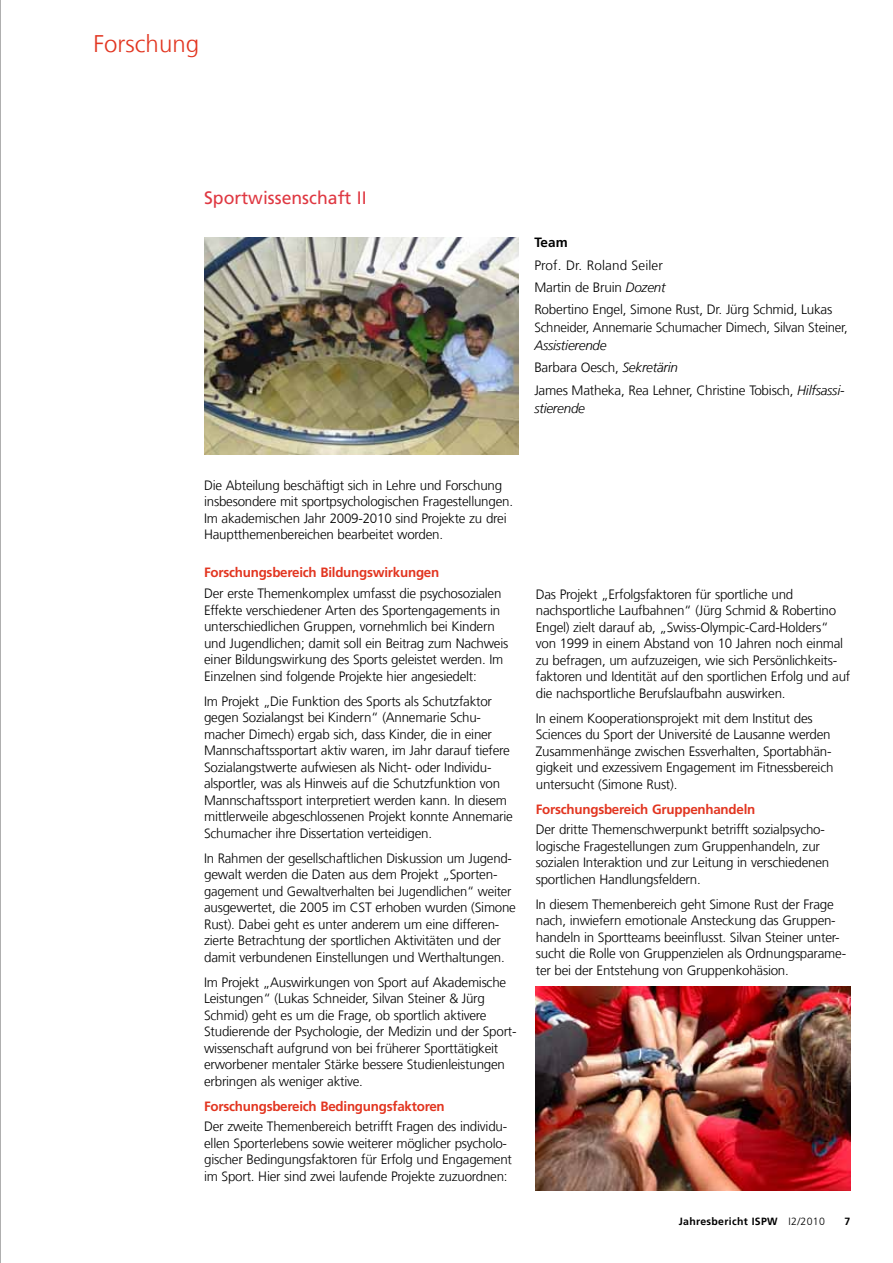
<style>
.page{position:relative;width:893px;height:1263px;background:#fff}
.page>*{position:absolute;margin:0;border:0;box-sizing:border-box;transform-origin:0 0}
.t1{font:300 24px "Frutiger LT Com";color:#e23520}
.t2{font:18px "Frutiger LT Com";color:#df3842}
.t3{font:300 13.5px/16.5px "Frutiger LT Com";letter-spacing:-.015em;color:#000}
.t4{font:700 13.5px "Frutiger LT Com";letter-spacing:-.015em;color:#e23520}
.t5{font:italic 300 13.5px "Frutiger LT Com";letter-spacing:-.015em;color:#000}
.t6{font:700 13.5px "Frutiger LT Com";color:#000}
.t7{font:700 10.5px "Frutiger LT Com";letter-spacing:.03em;color:#000}
.s1{font-style:italic}
.s2{font-weight:300}
</style>
<div class="page">
<hr style="left:0;top:0;width:1px;height:1263px;background:#959595">
<img style="left:204px;top:237px;width:315px;height:217px">
<img style="left:536px;top:986px;width:314px;height:205px">
<h1 class="t1" style="left:94px;top:30px;width:107px">Forschung</h1>
<h2 class="t2" style="left:204px;top:187px;width:164px">Sportwissenschaft II</h2>
<p class="t6" style="left:534px;top:235px;width:35px">Team</p>
<p class="t3" style="left:534px;top:254px;width:300px;line-height:22.2px">Prof. Dr. Roland Seiler<br>Martin de Bruin <span class="s1">Dozent<br></span>Robertino Engel, Simone Rust, Dr. Jürg Schmid, Lukas</p>
<p class="t3" style="left:534px;top:319px;width:315px">Schneider, Annemarie Schumacher Dimech, Silvan Steiner,</p>
<p class="t3" style="left:534px;top:334px;width:312px;line-height:22.2px"><span class="s1">Assistierende<br></span>Barbara Oesch, <span class="s1">Sekretärin<br></span>James Matheka, Rea Lehner, Christine Tobisch, <span class="s1">Hilfsassi-</span></p>
<p class="t5" style="left:534px;top:400px;width:52px">stierende</p>
<p class="t3" style="left:204px;top:477px;width:310px">Die Abteilung beschäftigt sich in Lehre und Forschung insbesondere mit sportpsychologischen Fragestellungen.<br>Im akademischen Jahr 2009-2010 sind Projekte zu drei Hauptthemenbereichen bearbeitet worden.</p>
<p class="t4" style="left:204px;top:565px;width:237px">Forschungsbereich Bildungswirkungen</p>
<p class="t3" style="left:204px;top:585px;width:306px">Der erste Themenkomplex umfasst die psychosozialen Effekte verschiedener Arten des Sportengagements in unterschiedlichen Gruppen, vornehmlich bei Kindern und Jugendlichen; damit soll ein Beitrag zum Nachweis einer Bildungswirkung des Sports geleistet werden. Im Einzelnen sind folgende Projekte hier angesiedelt:</p>
<p class="t3" style="left:204px;top:693px;width:310px">Im Projekt „Die Funktion des Sports als Schutzfaktor gegen Sozialangst bei Kindern“ (Annemarie Schu&shy;macher Dimech) ergab sich, dass Kinder, die in einer Mannschaftssportart aktiv waren, im Jahr darauf tiefere Sozialangstwerte aufwiesen als Nicht- oder Individu&shy;alsportler, was als Hinweis auf die Schutzfunktion von Mannschaftssport interpretiert werden kann. In diesem mittlerweile abgeschlossenen Projekt konnte Annemarie Schumacher ihre Dissertation verteidigen.</p>
<p class="t3" style="left:204px;top:850px;width:313px">In Rahmen der gesellschaftlichen Diskussion um Jugend&shy;gewalt werden die Daten aus dem Projekt „Sporten&shy;gagement und Gewaltverhalten bei Jugendlichen“ weiter ausgewertet, die 2005 im CST erhoben wurden (Simone Rust). Dabei geht es unter anderem um eine differen&shy;zierte Betrachtung der sportlichen Aktivitäten und der damit verbundenen Einstellungen und Werthaltungen.</p>
<p class="t3" style="left:204px;top:974px;width:314px">Im Projekt „Auswirkungen von Sport auf Akademische Leistungen“ (Lukas Schneider, Silvan Steiner &amp; Jürg Schmid) geht es um die Frage, ob sportlich aktivere Studierende der Psychologie, der Medizin und der Sport&shy;wissenschaft aufgrund von bei früherer Sporttätigkeit erworbener mentaler Stärke bessere Studienleistungen erbringen als weniger aktive.</p>
<p class="t4" style="left:204px;top:1098px;width:242px">Forschungsbereich Bedingungsfaktoren</p>
<p class="t3" style="left:204px;top:1119px;width:309px">Der zweite Themenbereich betrifft Fragen des individu&shy;ellen Sporterlebens sowie weiterer möglicher psycholo&shy;gischer Bedingungsfaktoren für Erfolg und Engagement im Sport. Hier sind zwei laufende Projekte zuzuordnen:</p>
<p class="t3" style="left:536px;top:586px;width:316px">Das Projekt „Erfolgsfaktoren für sportliche und nachsportliche Laufbahnen“ (Jürg Schmid &amp; Robertino Engel) zielt darauf ab, „Swiss-Olympic-Card-Holders“ von 1999 in einem Abstand von 10 Jahren noch einmal zu befragen, um aufzuzeigen, wie sich Persönlichkeits&shy;faktoren und Identität auf den sportlichen Erfolg und auf die nachsportliche Berufslaufbahn auswirken.</p>
<p class="t3" style="left:536px;top:710px;width:299px">In einem Kooperationsprojekt mit dem Institut des Sciences du Sport der Université de Lausanne werden Zusammenhänge zwischen Essverhalten, Sportabhän&shy;gigkeit und exzessivem Engagement im Fitnessbereich untersucht (Simone Rust).</p>
<p class="t4" style="left:536px;top:801px;width:221px">Forschungsbereich Gruppenhandeln</p>
<p class="t3" style="left:536px;top:822px;width:295px">Der dritte Themenschwerpunkt betrifft sozialpsycho&shy;logische Fragestellungen zum Gruppenhandeln, zur sozialen Interaktion und zur Leitung in verschiedenen sportlichen Handlungsfeldern.</p>
<p class="t3" style="left:536px;top:896px;width:312px">In diesem Themenbereich geht Simone Rust der Frage nach, inwiefern emotionale Ansteckung das Gruppen&shy;handeln in Sportteams beeinflusst. Silvan Steiner unter&shy;sucht die Rolle von Gruppenzielen als Ordnungsparame&shy;ter bei der Entstehung von Gruppenkohäsion.</p>
<p class="t7" style="left:679px;top:1215px;width:148px">Jahresbericht ISPW <span class="s2">I2/2010</span></p>
<p class="t7" style="left:845px;top:1215px;width:7px">7</p>
</div>
